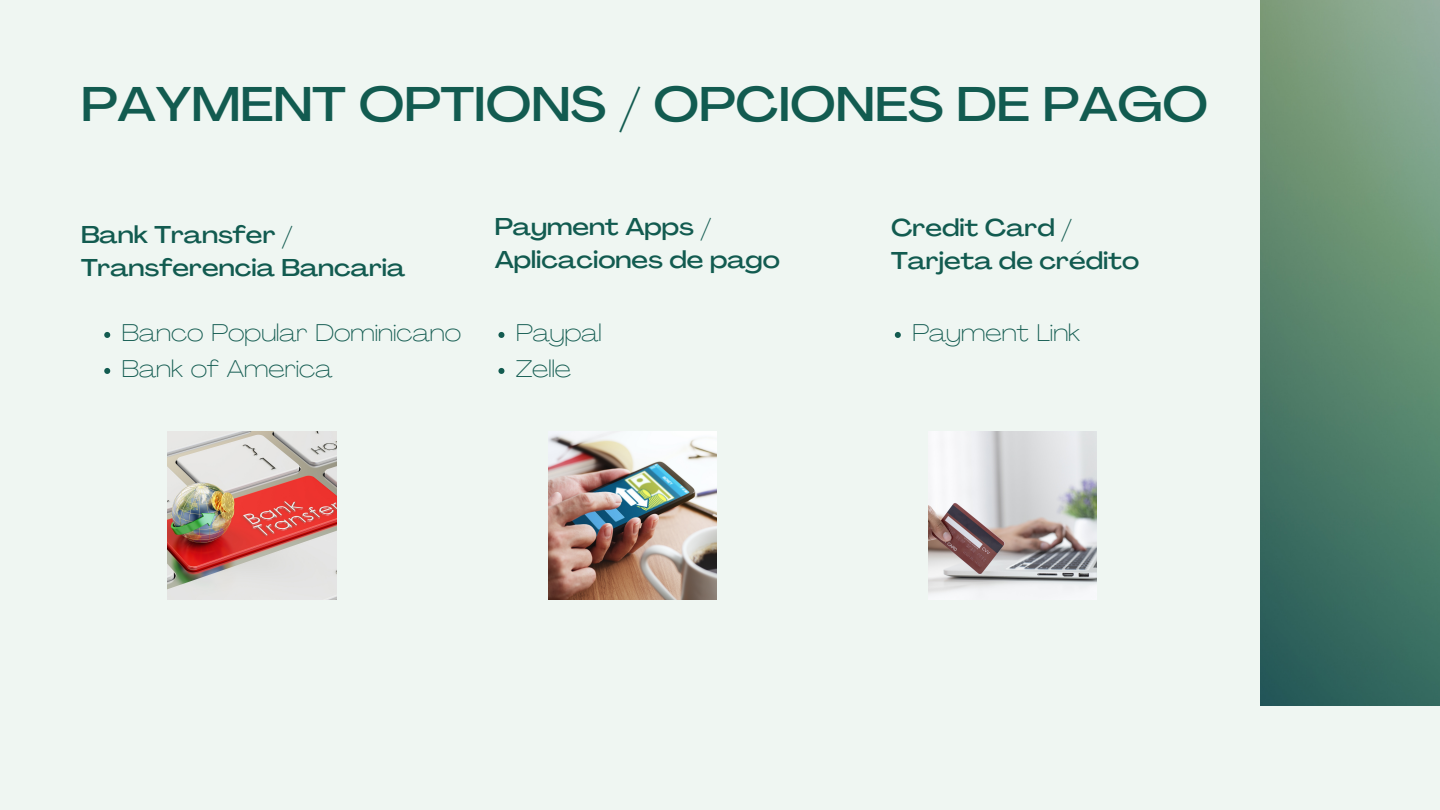
<style>
.page{position:relative;width:1440px;height:810px;background:#eff6f2}
.page>*{position:absolute;margin:0;border:0;box-sizing:border-box;transform-origin:0 0}
.t1{font:500 expanded 48px "Agrandir";color:#125b50}
.t2{font:500 expanded 24px/33px "Agrandir";color:#125b50}
.t3{font:100 expanded 24px/36px "Agrandir";color:#125b50}
</style>
<div class="page">
<img style="left:1261px;top:0;width:179px;height:706px">
<img style="left:168px;top:431px;width:168px;height:169px">
<img style="left:928px;top:431px;width:169px;height:162px">
<img style="left:548px;top:431px;width:169px;height:169px">
<svg style="left:104px;top:332px;width:6px;height:6px"></svg>
<svg style="left:104px;top:368px;width:6px;height:6px"></svg>
<svg style="left:498px;top:332px;width:6px;height:6px"></svg>
<svg style="left:498px;top:368px;width:6px;height:6px"></svg>
<svg style="left:895px;top:332px;width:6px;height:6px"></svg>
<h1 class="t1" style="left:81px;top:85px;width:1129px">PAYMENT OPTIONS / OPCIONES DE PAGO</h1>
<p class="t2" style="left:81px;top:221px;width:326px">Bank Transfer /<br>Transferencia Bancaria</p>
<p class="t2" style="left:495px;top:213px;width:287px">Payment Apps /<br>Aplicaciones de pago</p>
<p class="t2" style="left:891px;top:214px;width:250px">Credit Card /<br>Tarjeta de crédito</p>
<p class="t3" style="left:122px;top:317px;width:341px">Banco Popular Dominicano<br>Bank of America</p>
<p class="t3" style="left:516px;top:317px;width:87px">Paypal<br>Zelle</p>
<p class="t3" style="left:912px;top:317px;width:169px">Payment Link</p>
</div>
